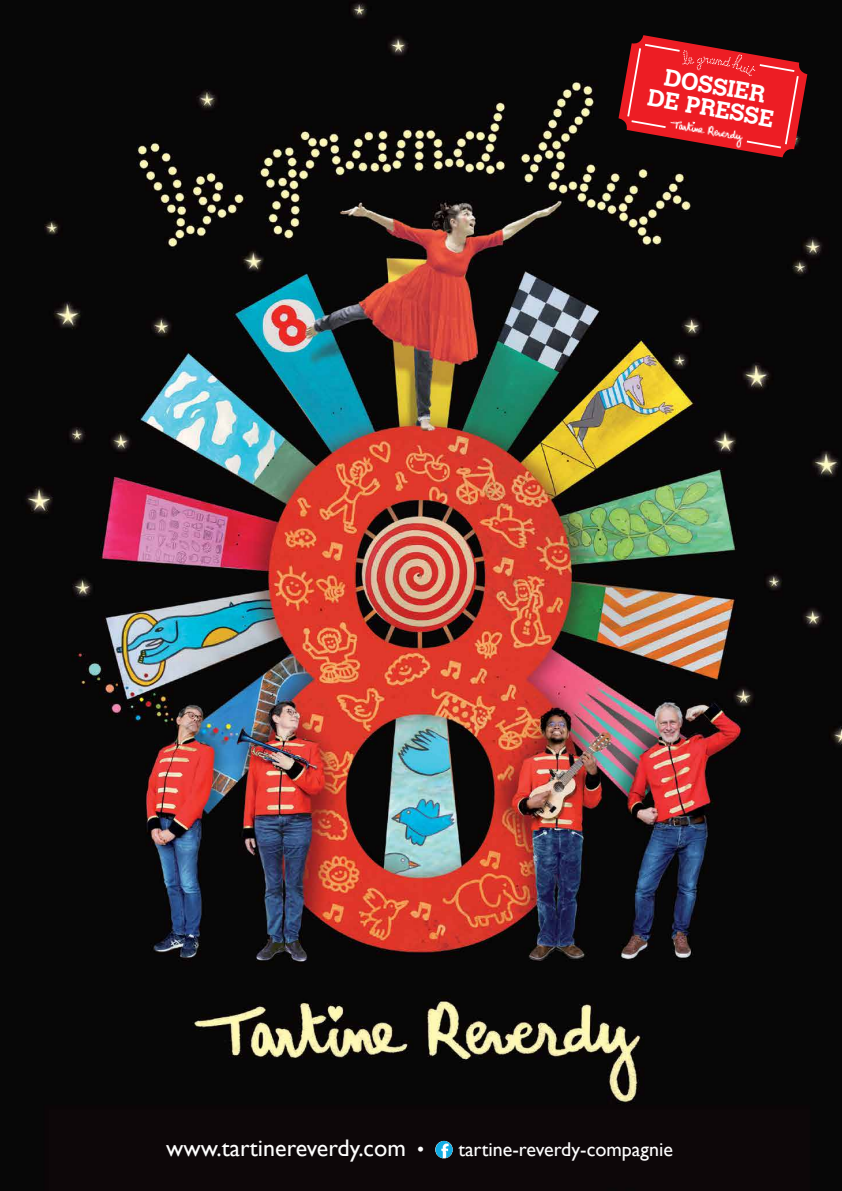
<style>
.page{position:relative;width:842px;height:1191px;background:#fff}
.page>*{position:absolute;margin:0;border:0;box-sizing:border-box;transform-origin:0 0}
.t1{font:24px "Gill Sans";color:#fff}
.t2{font:700 23.6px/22.6px "Calvert";color:#fff;text-align:center}
.t3{font:20px "Gill Sans";color:#fff}
.s1{font-size:20px}
</style>
<div class="page">
<img style="left:1px;top:0;width:841px;height:1191px">
<img style="left:435px;top:1140px;width:18px;height:18px;border-radius:9px">
<svg style="left:618px;top:35px;width:189px;height:122px;background:#ac1d22"></svg>
<img style="left:667px;top:116px;width:79px;height:34px">
<p class="t2" style="left:654px;top:63px;width:129px;rotate:10deg">DOSSIER<br>DE PRESSE</p>
<p class="t1" style="left:166px;top:1133px;width:259px">www.tartinereverdy.com <span class="s1">•</span></p>
<p class="t3" style="left:458px;top:1137px;width:216px">tartine-reverdy-compagnie</p>
</div>
